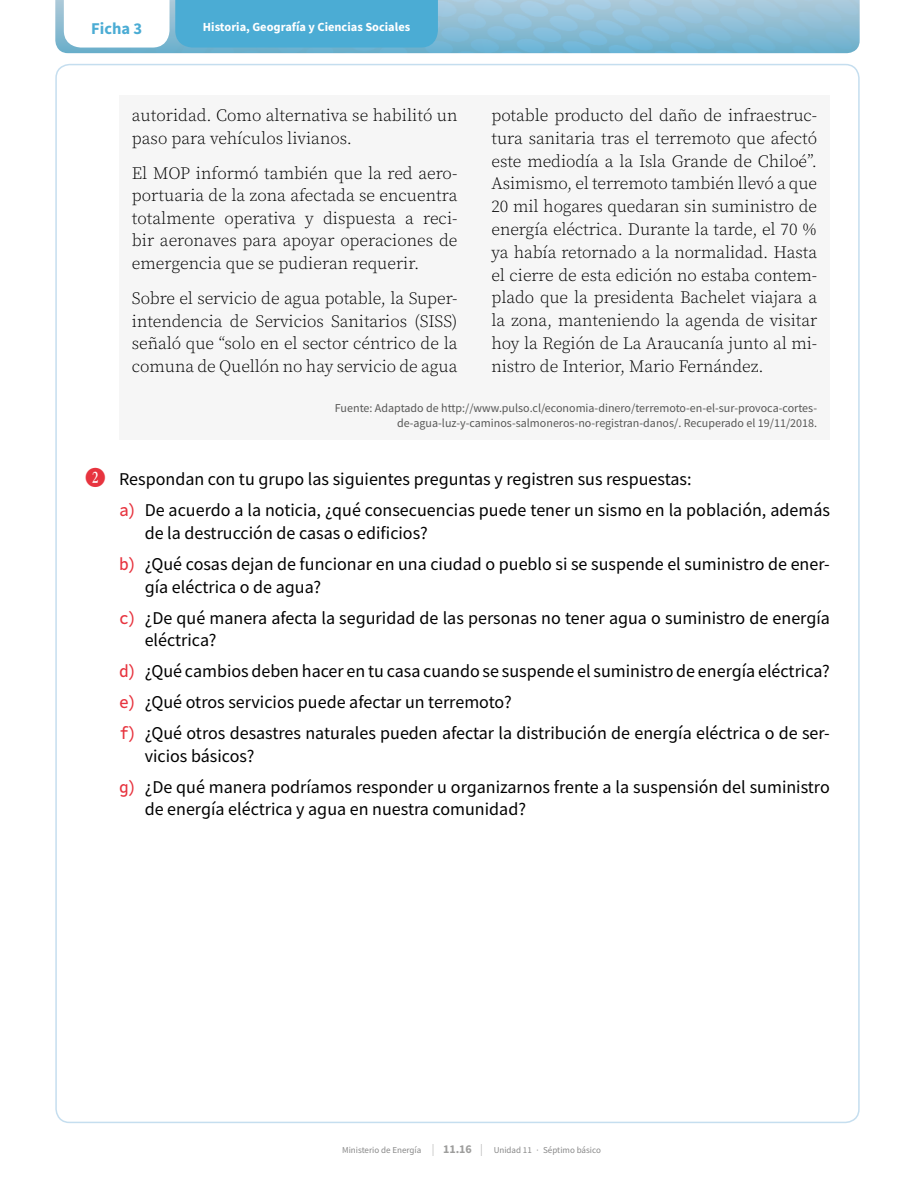
<style>
.page{position:relative;width:915px;height:1187px;background:#fff}
.page>*{position:absolute;margin:0;border:0;box-sizing:border-box;transform-origin:0 0}
.t1{font:18px/31px "Source Sans Pro";color:#000}
.t2{font:300 17.25px/22.8px "Source Serif Pro";letter-spacing:-.005em;color:#000;text-align:justify}
.t3{font:700 16.5px "Source Sans Pro";color:#4bacd4}
.t4{font:700 12.3px "Source Sans Pro";color:#fff}
.t5{font:12px/15px "Source Sans Pro";color:#575756;text-align:right}
.t6{font:9px "Source Sans Pro";color:#878787}
.s1{font-family:"Numberpile";color:#e7343f}
.s2{font-family:"Source Code Pro";font-weight:500;color:#e7343f}
.s3{font-weight:300;font-size:12px;color:#9d9d9c}
.s4{font-weight:700;font-size:12px;color:#9d9d9c}
</style>
<div class="page">
<div style="left:119px;top:96px;width:710px;height:344px;background:#f6f6f6"></div>
<svg style="left:55px;top:0;width:804px;height:53px;background:#85bfd9"></svg>
<p class="t3" style="left:91px;top:18px;width:53px">Ficha 3</p>
<p class="t4" style="left:203px;top:19px;width:209px">Historia, Geografía y Ciencias Sociales</p>
<p class="t2" style="left:491px;top:104px;width:327px">potable producto del daño de infraestruc&shy;tura sanitaria tras el terremoto que afectó este mediodía a la Isla Grande de Chiloé”.<br>Asimismo, el terremoto también llevó a que 20 mil hogares quedaran sin suministro de energía eléctrica. Durante la tarde, el 70 % ya había retornado a la normalidad. Hasta el cierre de esta edición no estaba contem&shy;plado que la presidenta Bachelet viajara a la zona, manteniendo la agenda de visitar hoy la Región de La Araucanía junto al mi&shy;nistro de Interior, Mario Fernández.</p>
<p class="t5" style="left:335px;top:400px;width:483px">Fuente: Adaptado de http://www.pulso.cl/economia-dinero/terremoto-en-el-sur-provoca-cortes&shy;de-agua-luz-y-caminos-salmoneros-no-registran-danos/. Recuperado el 19/11/2018.</p>
<p class="t1" style="left:119px;top:464px;width:712px;text-indent:-34px"><span class="s1">C</span> Respondan con tu grupo las siguientes preguntas y registren sus respuestas:<br><span class="s2">a)</span> De acuerdo a la noticia, ¿qué consecuencias puede tener un sismo en la población, además</p>
<p class="t1" style="left:119px;top:517px;width:712px;text-indent:26px">de la destrucción de casas o edificios?<br><span class="s2">b)</span> ¿Qué cosas dejan de funcionar en una ciudad o pueblo si se suspende el suministro de ener-</p>
<p class="t1" style="left:119px;top:571px;width:712px;text-indent:26px">gía eléctrica o de agua?<br><span class="s2">c)</span> ¿De qué manera afecta la seguridad de las personas no tener agua o suministro de energía</p>
<p class="t1" style="left:119px;top:624px;width:712px;text-indent:26px">eléctrica?<br><span class="s2">d)</span> ¿Qué cambios deben hacer en tu casa cuando se suspende el suministro de energía eléctrica? <span class="s2">e)</span> ¿Qué otros servicios puede afectar un terremoto?<br><span class="s2">f)</span> ¿Qué otros desastres naturales pueden afectar la distribución de energía eléctrica o de ser-</p>
<p class="t1" style="left:119px;top:740px;width:712px;text-indent:26px">vicios básicos?<br><span class="s2">g)</span> ¿De qué manera podríamos responder u organizarnos frente a la suspensión del suministro</p>
<p class="t1" style="left:145px;top:793px;width:382px">de energía eléctrica y agua en nuestra comunidad?</p>
<p class="t2" style="left:132px;top:104px;width:327px">autoridad. Como alternativa se habilitó un paso para vehículos livianos.</p>
<p class="t2" style="left:132px;top:162px;width:327px">El MOP informó también que la red aero&shy;portuaria de la zona afectada se encuentra totalmente operativa y dispuesta a reci&shy;bir aeronaves para apoyar operaciones de emergencia que se pudieran requerir.</p>
<p class="t2" style="left:132px;top:287px;width:327px">Sobre el servicio de agua potable, la Super&shy;intendencia de Servicios Sanitarios (SISS) señaló que “solo en el sector céntrico de la comuna de Quellón no hay servicio de agua</p>
<p class="t6" style="left:342px;top:1144px;width:260px">Ministerio de Energía <span class="s3">|</span> <span class="s4">11.16</span> <span class="s3">|</span> Unidad 11 · Séptimo básico</p>
</div>
